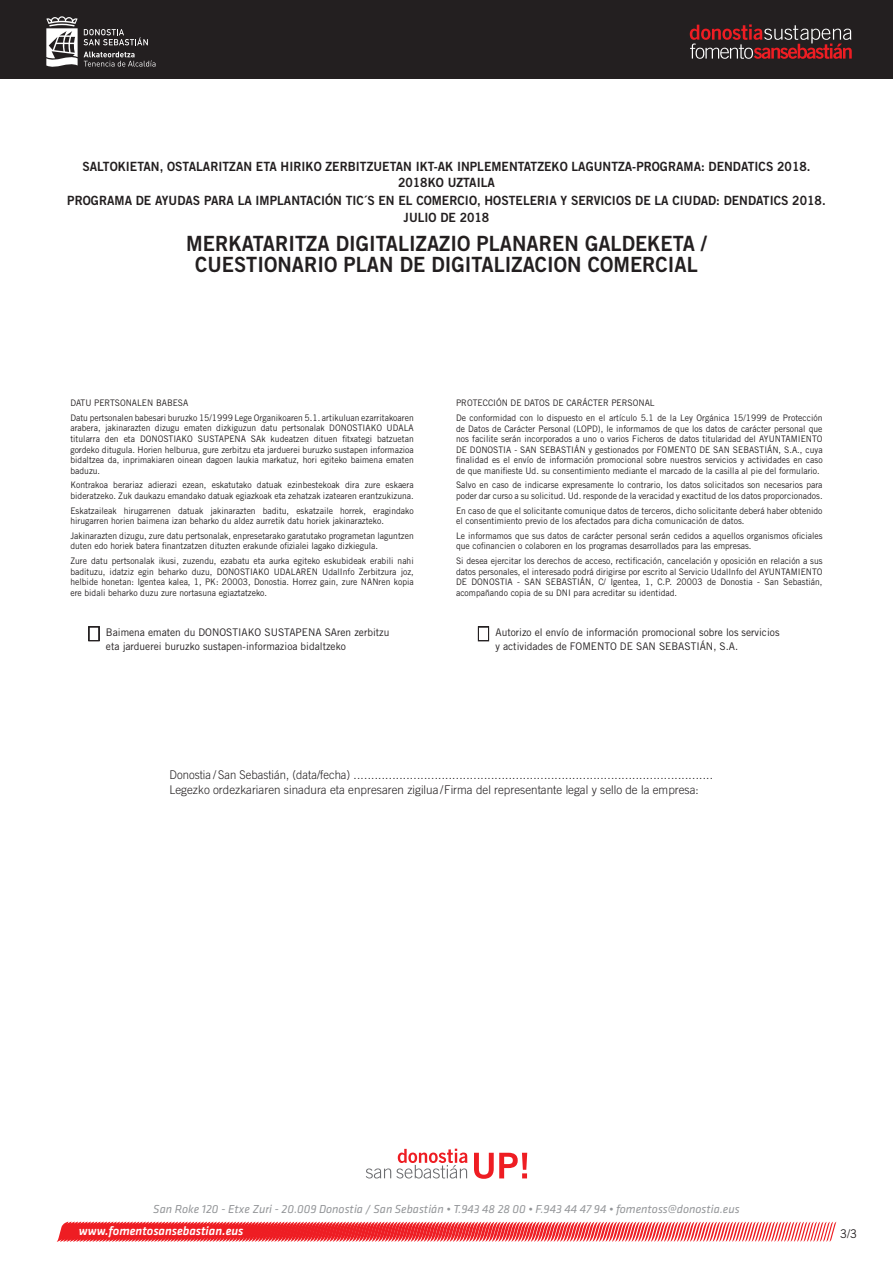
<style>
.page{position:relative;width:893px;height:1263px;background:#fff}
.page>*{position:absolute;margin:0;border:0;box-sizing:border-box;transform-origin:0 0}
.t1{font:21px "Trade Gothic LT Std Bd 2";color:#231f20;scale:.95 1}
.t2{font:12.75px/16.5px "Trade Gothic LT Std Bd 2";color:#231f20;scale:.95 1}
.t3{font:italic 500 12.6px "Klavika";color:#fff}
.t4{font:300 12px/15px "Trade Gothic LT Std";color:#231f20;scale:.94 1}
.t5{font:italic 12px "Klavika";color:#939598}
.t6{font:12px "Trade Gothic LT Std";color:#231f20;scale:.94 1}
.t7{font:10.5px/13.5px "Trade Gothic LT Std";color:#231f20}
.t8{font:9px/10.5px "Trade Gothic LT Std";color:#231f20;scale:.95 1}
</style>
<div class="page">
<div style="left:0;top:0;width:893px;height:79px;background:#231f20"></div>
<svg style="left:690px;top:24px;width:162px;height:35px"></svg>
<svg style="left:57px;top:1221px;width:779px;height:21px;background:#f3666a"></svg>
<svg style="left:46px;top:16px;width:32px;height:51px"></svg>
<svg style="left:84px;top:29px;width:64px;height:16px"></svg>
<svg style="left:84px;top:52px;width:71px;height:15px"></svg>
<svg style="left:474px;top:1153px;width:53px;height:26px"></svg>
<svg style="left:366px;top:1149px;width:101px;height:29px"></svg>
<div style="left:88px;top:626px;width:11px;height:15px;border:1px solid #231f20"></div>
<div style="left:478px;top:626px;width:11px;height:15px;border:1px solid #231f20"></div>
<p class="t2" style="left:398px;top:158px;width:436px;text-indent:-316px">SALTOKIETAN, OSTALARITZAN ETA HIRIKO ZERBITZUETAN IKT-AK INPLEMENTATZEKO LAGUNTZA-PROGRAMA: DENDATICS 2018.<br>2018KO UZTAILA</p>
<p class="t2" style="left:404px;top:192px;width:446px;text-indent:-336px">PROGRAMA DE AYUDAS PARA LA IMPLANTACIÓN TIC´S EN EL COMERCIO, HOSTELERIA Y SERVICIOS DE LA CIUDAD: DENDATICS 2018.<br>JULIO</p>
<p class="t2" style="left:440px;top:209px;width:53px">DE 2018</p>
<p class="t1" style="left:186px;top:231px;width:31px">MERKATARITZA</p>
<p class="t1" style="left:336px;top:231px;width:26px">DIGITALIZAZIO</p>
<p class="t1" style="left:477px;top:231px;width:27px">PLANAREN</p>
<p class="t1" style="left:585px;top:231px;width:14px">GALDEKETA</p>
<p class="t1" style="left:701px;top:231px;width:7px">/</p>
<p class="t1" style="left:195px;top:252px;width:27px">CUESTIONARIO</p>
<p class="t1" style="left:344px;top:252px;width:27px">PLAN</p>
<p class="t1" style="left:400px;top:252px;width:60px">DE DIGITALIZACION</p>
<p class="t1" style="left:588px;top:252px;width:27px">COMERCIAL</p>
<p class="t8" style="left:70px;top:396px;width:363px;line-height:14.7px">DATU PERTSONALEN BABESA<br>Datu pertsonalen babesari buruzko 15/1999 Lege Organikoaren 5.1. artikuluan ezarritakoaren</p>
<p class="t8" style="left:70px;top:423px;width:363px;text-align:justify">arabera, jakinarazten dizugu ematen dizkiguzun datu pertsonalak DONOSTIAKO UDALA titularra den eta DONOSTIAKO SUSTAPENA SAk kudeatzen dituen fitxategi batzuetan gordeko ditugula. Horien helburua, gure zerbitzu eta jarduerei buruzko sustapen informazioa bidaltzea da, inprimakiaren oinean dagoen laukia markatuz, hori egiteko baimena ematen baduzu.</p>
<p class="t8" style="left:70px;top:480px;width:363px">Kontrakoa berariaz adierazi ezean, eskatutako datuak ezinbestekoak dira zure eskaera bideratzeko. Zuk daukazu emandako datuak egiazkoak eta zehatzak izatearen erantzukizuna.</p>
<p class="t8" style="left:70px;top:505px;width:363px">Eskatzaileak hirugarrenen datuak jakinarazten baditu, eskatzaile horrek, eragindako hirugarren horien baimena izan beharko du aldez aurretik datu horiek jakinarazteko.</p>
<p class="t8" style="left:70px;top:530px;width:363px">Jakinarazten dizugu, zure datu pertsonalak, enpresetarako garatutako programetan laguntzen duten edo horiek batera finantzatzen dituzten erakunde ofizialei lagako dizkiegula.</p>
<p class="t8" style="left:70px;top:555px;width:363px;text-align:justify">Zure datu pertsonalak ikusi, zuzendu, ezabatu eta aurka egiteko eskubideak erabili nahi badituzu, idatziz egin beharko duzu, DONOSTIAKO UDALAREN UdalInfo Zerbitzura joz, helbide honetan: Igentea kalea, 1, PK: 20003, Donostia. Horrez gain, zure NANren kopia ere bidali beharko duzu zure nortasuna egiaztatzeko.</p>
<p class="t8" style="left:456px;top:396px;width:387px;line-height:14.7px">PROTECCIÓN DE DATOS DE CARÁCTER PERSONAL<br>De conformidad con lo dispuesto en el artículo 5.1 de la Ley Orgánica 15/1999 de Protección</p>
<p class="t8" style="left:456px;top:423px;width:387px;text-align:justify">de Datos de Carácter Personal (LOPD), le informamos de que los datos de carácter personal que nos facilite serán incorporados a uno o varios Ficheros de datos titularidad del AYUNTAMIENTO DE DONOSTIA - SAN SEBASTIÁN y gestionados por FOMENTO DE SAN SEBASTIÁN, S.A., cuya finalidad es el envío de información promocional sobre nuestros servicios y actividades en caso de que manifieste Ud. su consentimiento mediante el marcado de la casilla al pie del formulario.</p>
<p class="t8" style="left:456px;top:480px;width:387px">Salvo en caso de indicarse expresamente lo contrario, los datos solicitados son necesarios para poder dar curso a su solicitud. Ud. responde de la veracidad y exactitud de los datos proporcionados.</p>
<p class="t8" style="left:456px;top:505px;width:387px">En caso de que el solicitante comunique datos de terceros, dicho solicitante deberá haber obtenido el consentimiento previo de los afectados para dicha comunicación de datos.</p>
<p class="t8" style="left:456px;top:530px;width:387px">Le informamos que sus datos de carácter personal serán cedidos a aquellos organismos oficiales que cofinancien o colaboren en los programas desarrollados para las empresas.</p>
<p class="t8" style="left:456px;top:555px;width:387px;text-align:justify">Si desea ejercitar los derechos de acceso, rectificación, cancelación y oposición en relación a sus datos personales, el interesado podrá dirigirse por escrito al Servicio UdalInfo del AYUNTAMIENTO DE DONOSTIA - SAN SEBASTIÁN, C/ Igentea, 1, C.P. 20003 de Donostia - San Sebastián, acompañando copia de su DNI para acreditar su identidad.</p>
<p class="t7" style="left:106px;top:625px;width:285px">Baimena ematen du DONOSTIAKO SUSTAPENA SAren zerbitzu eta jarduerei buruzko sustapen-informazioa bidaltzeko</p>
<p class="t7" style="left:495px;top:625px;width:285px">Autorizo el envío de información promocional sobre los servicios y actividades de FOMENTO DE SAN SEBASTIÁN, S.A.</p>
<p class="t4" style="left:170px;top:767px;width:580px">Donostia / San Sebastián, (data/fecha) ......................................................................................................<br>Legezko ordezkariaren sinadura eta enpresaren zigilua / Firma del representante legal y sello de la empresa:</p>
<p class="t5" style="left:153px;top:1203px;width:588px">San Roke 120 - Etxe Zuri - 20.009 Donostia / San Sebastián • T.943 48 28 00 • F.943 44 47 94 • fomentoss@donostia.eus</p>
<p class="t3" style="left:79px;top:1224px;width:166px">www.fomentosansebastian.eus</p>
<p class="t6" style="left:840px;top:1226px;width:20px">3/3</p>
</div>
